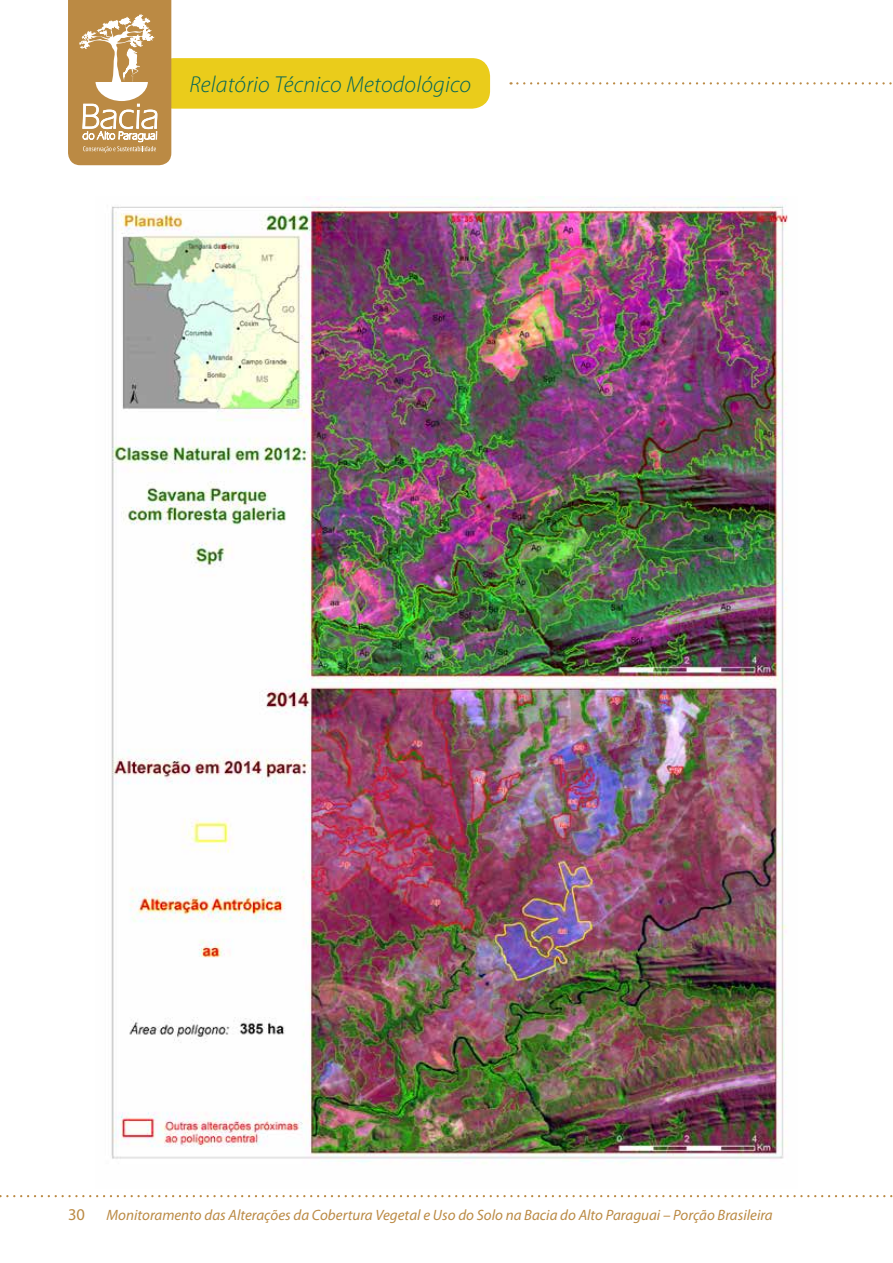
<style>
.page{position:relative;width:893px;height:1263px;background:#fff}
.page>*{position:absolute;margin:0;border:0;box-sizing:border-box;transform-origin:0 0}
.t1{font:italic 300 23.1px "Myriad Pro";letter-spacing:.01em;color:#01645a}
.t2{font:16.5px "Myriad Pro";color:#bb8a44}
.t3{font:italic 15px "Myriad Pro";color:#bb8a44}
</style>
<div class="page">
<div style="left:156px;top:58px;width:334px;height:51px;background:#eacc1b;border-radius:18px"></div>
<svg style="left:0;top:1195px;width:893px;height:2px"></svg>
<svg style="left:517px;top:82px;width:375px;height:3px"></svg>
<svg style="left:68px;top:0;width:103px;height:165px;background:#c79f66"></svg>
<img style="left:111px;top:197px;width:677px;height:967px">
<h1 class="t1" style="left:189px;top:72px;width:283px">Relatório Técnico Metodológico</h1>
<p class="t2" style="left:68px;top:1204px;width:18px">30</p>
<p class="t3" style="left:107px;top:1206px;width:668px">Monitoramento das Alterações da Cobertura Vegetal e Uso do Solo na Bacia do Alto Paraguai – Porção Brasileira</p>
</div>
